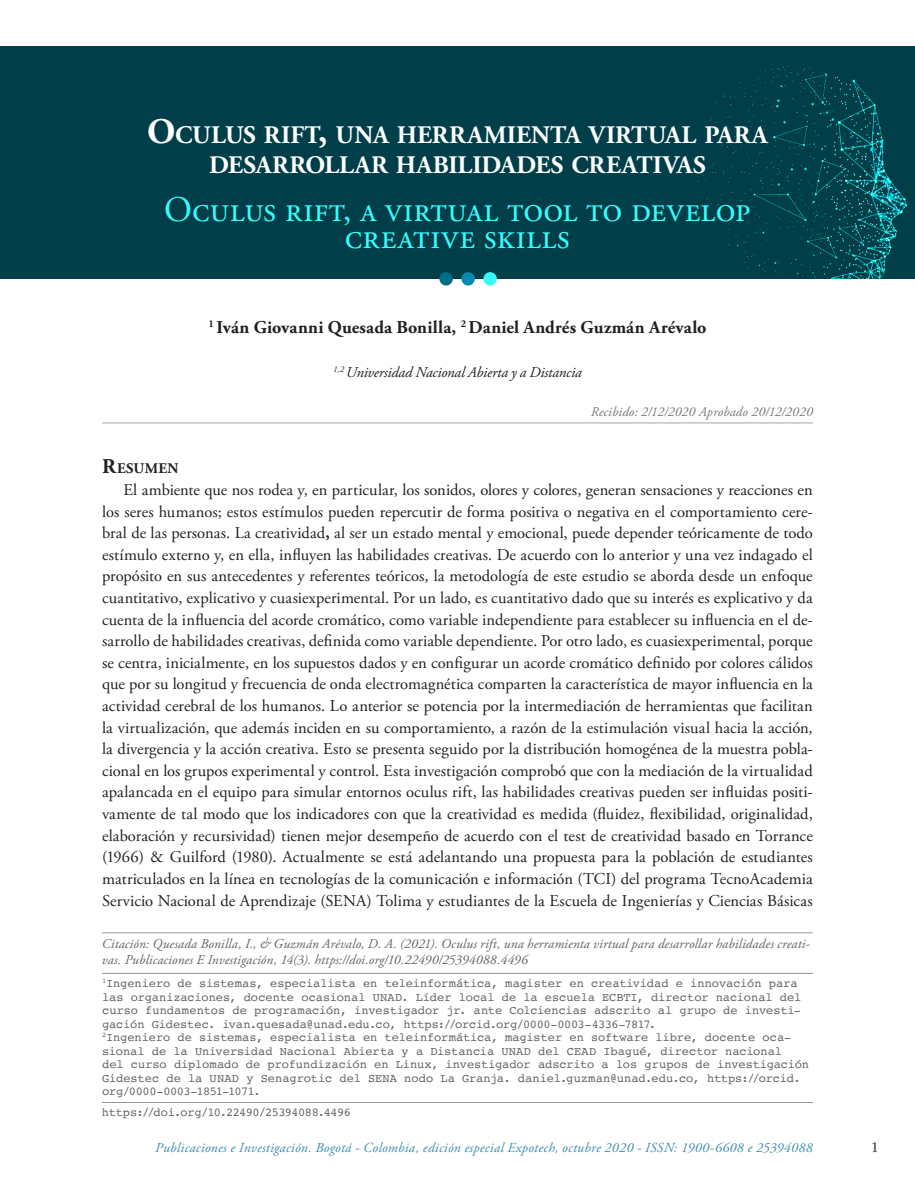
<style>
.page{position:relative;width:915px;height:1191px;background:#fff}
.page>*{position:absolute;margin:0;border:0;box-sizing:border-box;transform-origin:0 0}
._1_TITULO_Ingles{font:36px/27px "Adobe Garamond Pro";letter-spacing:.005em;color:#36fdfd;text-align:center}
._1_TITULO_español{font:700 25.2px/30px "Adobe Garamond Pro";letter-spacing:.005em;color:#fff;text-align:center}
._1_Nomre{font:700 18px "Adobe Garamond Pro";letter-spacing:.01em;color:#231f20}
.TEXTO_CORRIDO{font:16.5px/21.6px "Adobe Garamond Pro";letter-spacing:.005em;color:#231f20;text-align:justify}
._1_Universidad{font:italic 15px "Adobe Garamond Pro";letter-spacing:-.015em;color:#231f20}
.t1{font:15px "Adobe Garamond Pro";color:#6c6d70}
._2_Resume{font:700 14.7px "Adobe Garamond Pro";letter-spacing:.025em;color:#231f20}
.t2{font:italic 13.8px "Adobe Garamond Pro";letter-spacing:.02em;color:#3f8daf}
._1_Fechas{font:italic 13.5px/16.5px "Adobe Garamond Pro";letter-spacing:.01em;color:#636366}
._1_Fechas-2{font:italic 13.5px "Adobe Garamond Pro";letter-spacing:.01em;color:#76787b}
._1_Correo_NEW{font:12px/13.5px "Courier";letter-spacing:-.005em;color:#636366}
._1_Correo_NEW-2{font:12px "Courier";letter-spacing:-.04em;color:#636366}
.s1{font-size:36px}
.s2{font-size:21px}
.s3{font-weight:700}
</style>
<div class="page">
<div style="left:0;top:47px;width:914px;height:232px;background:#003f4a"></div>
<div style="left:483px;top:272px;width:13px;height:13px;background:#36fdfd;border-radius:50%"></div>
<div style="left:461px;top:272px;width:13px;height:13px;background:#0a8aae;border-radius:50%"></div>
<div style="left:439px;top:272px;width:13px;height:13px;background:#016e89;border-radius:50%"></div>
<hr style="left:102px;top:422px;width:710px;height:1px;background:#c1c2c4">
<hr style="left:102px;top:973px;width:710px;height:1px;background:#939598">
<hr style="left:102px;top:1102px;width:710px;height:1px;background:#939598">
<hr style="left:102px;top:932px;width:710px;height:1px;background:#939598">
<p class="_1_TITULO_español" style="left:147px;top:121px;width:621px"><span class="s1">O</span>CULUS RIFT<span class="s1">,</span> UNA HERRAMIENTA VIRTUAL PARA<br>DESARROLLAR HABILIDADES CREATIVAS</p>
<p class="_1_TITULO_Ingles" style="left:164px;top:198px;width:588px">Oculus rift, a virtual tool to develop creative skills</p>
<p class="_1_Nomre" style="left:208px;top:317px;width:499px"><sup>1</sup> Iván Giovanni Quesada Bonilla, <sup>2</sup> Daniel Andrés Guzmán Arévalo</p>
<p class="_1_Universidad" style="left:333px;top:363px;width:250px"><sup>1,2</sup> Universidad Nacional Abierta y a Distancia</p>
<p class="_1_Fechas-2" style="left:590px;top:403px;width:223px">Recibido: 2/12/2020 Aprobado 20/12/2020</p>
<p class="_2_Resume" style="left:102px;top:460px;width:78px"><span class="s2">R</span>ESUMEN</p>
<p class="TEXTO_CORRIDO" style="left:102px;top:479px;width:712px;text-indent:21px">El ambiente que nos rodea y, en particular, los sonidos, olores y colores, generan sensaciones y reacciones en los seres humanos; estos estímulos pueden repercutir de forma positiva o negativa en el comportamiento cere&shy;bral de las personas. La creatividad<span class="s3">,</span> al ser un estado mental y emocional, puede depender teóricamente de todo estímulo externo y, en ella, influyen las habilidades creativas. De acuerdo con lo anterior y una vez indagado el propósito en sus antecedentes y referentes teóricos, la metodología de este estudio se aborda desde un enfoque cuantitativo, explicativo y cuasiexperimental. Por un lado, es cuantitativo dado que su interés es explicativo y da cuenta de la influencia del acorde cromático, como variable independiente para establecer su influencia en el de&shy;sarrollo de habilidades creativas, definida como variable dependiente. Por otro lado, es cuasiexperimental, porque se centra, inicialmente, en los supuestos dados y en configurar un acorde cromático definido por colores cálidos que por su longitud y frecuencia de onda electromagnética comparten la característica de mayor influencia en la actividad cerebral de los humanos. Lo anterior se potencia por la intermediación de herramientas que facilitan la virtualización, que además inciden en su comportamiento, a razón de la estimulación visual hacia la acción, la divergencia y la acción creativa. Esto se presenta seguido por la distribución homogénea de la muestra pobla&shy;cional en los grupos experimental y control. Esta investigación comprobó que con la mediación de la virtualidad apalancada en el equipo para simular entornos oculus rift, las habilidades creativas pueden ser influidas positi&shy;vamente de tal modo que los indicadores con que la creatividad es medida (fluidez, flexibilidad, originalidad, elaboración y recursividad) tienen mejor desempeño de acuerdo con el test de creatividad basado en Torrance (1966) &amp; Guilford (1980). Actualmente se está adelantando una propuesta para la población de estudiantes matriculados en la línea en tecnologías de la comunicación e información (TCI) del programa TecnoAcademia Servicio Nacional de Aprendizaje (SENA) Tolima y estudiantes de la Escuela de Ingenierías y Ciencias Básicas</p>
<p class="_1_Fechas" style="left:102px;top:935px;width:709px">Citación: Quesada Bonilla, I., &amp; Guzmán Arévalo, D. A. (2021). Oculus rift, una herramienta virtual para desarrollar habilidades creati&shy;vas. Publicaciones E Investigación, 14(3). https://doi.org/10.22490/25394088.4496</p>
<p class="_1_Correo_NEW" style="left:102px;top:976px;width:708px"><sup>1</sup>Ingeniero de sistemas, especialista en teleinformática, magister en creatividad e innovación para las organizaciones, docente ocasional UNAD. Líder local de la escuela ECBTI, director nacional del curso fundamentos de programación, investigador jr. ante Colciencias adscrito al grupo de investi&shy;gación Gidestec. ivan.quesada@unad.edu.co, https://orcid.org/0000-0003-4336-7817.<br><sup>2</sup>Ingeniero de sistemas, especialista en teleinformática, magister en software libre, docente oca&shy;sional de la Universidad Nacional Abierta y a Distancia UNAD del CEAD Ibagué, director nacional<br>del curso diplomado de profundización en Linux, investigador adscrito a los grupos de investigación Gidestec de la UNAD y Senagrotic del SENA nodo La Granja. daniel.guzman@unad.edu.co, https://orcid. org/0000-0003-1851-1071.</p>
<p class="_1_Correo_NEW-2" style="left:102px;top:1103px;width:250px">https://doi.org/10.22490/25394088.4496</p>
<p class="t2" style="left:155px;top:1139px;width:658px">Publicaciones e Investigación. Bogotá - Colombia, edición especial Expotech, octubre 2020 - ISSN: 1900-6608 e 25394088</p>
<p class="t1" style="left:870px;top:1137px;width:9px">1</p>
</div>
